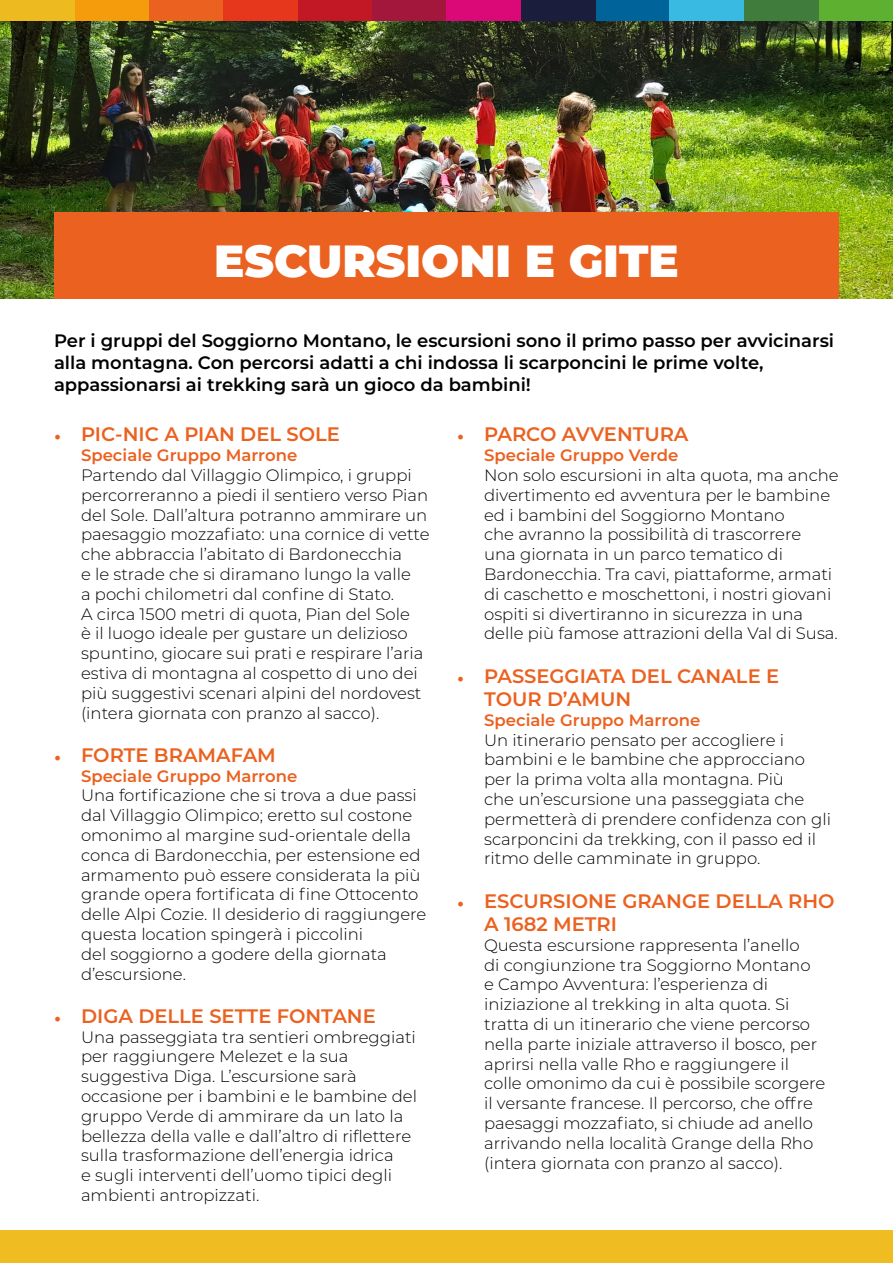
<style>
.page{position:relative;width:893px;height:1263px;background:#fff}
.page>*{position:absolute;margin:0;border:0;box-sizing:border-box;transform-origin:0 0}
.t1{font:900 45px "Montserrat";color:#fff}
.t2{font:600 19.5px/23.4px "Montserrat";color:#eb611f}
.t3{font:600 18px/21.6px "Montserrat";color:#000}
.t4{font:300 16.5px/19.8px "Montserrat";color:#000}
.t5{font:600 16.5px "Montserrat";color:#eb611f}
.s1{font-family:"Minion Pro";font-weight:400;font-size:18px}
</style>
<div class="page">
<div style="left:0;top:1230px;width:893px;height:33px;background:#efbc21"></div>
<div style="left:372px;top:0;width:74px;height:21px;background:#a3173d"></div>
<div style="left:819px;top:0;width:74px;height:21px;background:#5eb030"></div>
<div style="left:149px;top:0;width:74px;height:21px;background:#eb611f"></div>
<div style="left:595px;top:0;width:75px;height:21px;background:#006399"></div>
<div style="left:298px;top:0;width:74px;height:21px;background:#c21724"></div>
<div style="left:744px;top:0;width:75px;height:21px;background:#407d3d"></div>
<div style="left:74px;top:0;width:75px;height:21px;background:#f59c0d"></div>
<div style="left:521px;top:0;width:74px;height:21px;background:#1b1d3d"></div>
<div style="left:223px;top:0;width:75px;height:21px;background:#e6361c"></div>
<div style="left:670px;top:0;width:74px;height:21px;background:#38bae3"></div>
<div style="left:0;top:0;width:74px;height:21px;background:#edba1f"></div>
<div style="left:446px;top:0;width:75px;height:21px;background:#db0878"></div>
<img style="left:0;top:21px;width:893px;height:277px">
<div style="left:54px;top:212px;width:785px;height:87px;background:#eb611f"></div>
<h1 class="t1" style="left:214px;top:228px;width:466px">ESCURSIONI E GITE</h1>
<p class="t3" style="left:54px;top:329px;width:782px">Per i gruppi del Soggiorno Montano, le escursioni sono il primo passo per avvicinarsi alla montagna. Con percorsi adatti a chi indossa li scarponcini le prime volte, appassionarsi ai trekking sarà un gioco da bambini!</p>
<p class="t2" style="left:54px;top:422px;width:287px"><span class="s1">•</span> PIC-NIC A PIAN DEL SOLE</p>
<p class="t5" style="left:81px;top:444px;width:218px">Speciale Gruppo Marrone</p>
<p class="t4" style="left:81px;top:465px;width:350px">Partendo dal Villaggio Olimpico, i gruppi percorreranno a piedi il sentiero verso Pian del Sole. Dall’altura potranno ammirare un paesaggio mozzafiato: una cornice di vette che abbraccia l’abitato di Bardonecchia<br>e le strade che si diramano lungo la valle<br>a pochi chilometri dal confine di Stato.<br>A circa 1500 metri di quota, Pian del Sole<br>è il luogo ideale per gustare un delizioso spuntino, giocare sui prati e respirare l’aria estiva di montagna al cospetto di uno dei più suggestivi scenari alpini del nordovest (intera giornata con pranzo al sacco).</p>
<p class="t2" style="left:54px;top:742px;width:223px"><span class="s1">•</span> FORTE BRAMAFAM</p>
<p class="t5" style="left:81px;top:764px;width:218px">Speciale Gruppo Marrone</p>
<p class="t4" style="left:81px;top:785px;width:347px">Una fortificazione che si trova a due passi dal Villaggio Olimpico; eretto sul costone omonimo al margine sud-orientale della conca di Bardonecchia, per estensione ed armamento può essere considerata la più grande opera fortificata di fine Ottocento delle Alpi Cozie. Il desiderio di raggiungere questa location spingerà i piccolini<br>del soggiorno a godere della giornata d’escursione.</p>
<p class="t2" style="left:54px;top:1003px;width:323px"><span class="s1">•</span> DIGA DELLE SETTE FONTANE</p>
<p class="t4" style="left:81px;top:1026px;width:338px">Una passeggiata tra sentieri ombreggiati per raggiungere Melezet e la sua suggestiva Diga. L’escursione sarà occasione per i bambini e le bambine del gruppo Verde di ammirare da un lato la bellezza della valle e dall’altro di riflettere sulla trasformazione dell’energia idrica<br>e sugli interventi dell’uomo tipici degli ambienti antropizzati.</p>
<p class="t2" style="left:457px;top:422px;width:233px"><span class="s1">•</span> PARCO AVVENTURA</p>
<p class="t5" style="left:484px;top:444px;width:196px">Speciale Gruppo Verde</p>
<p class="t4" style="left:484px;top:465px;width:356px">Non solo escursioni in alta quota, ma anche divertimento ed avventura per le bambine ed i bambini del Soggiorno Montano<br>che avranno la possibilità di trascorrere<br>una giornata in un parco tematico di Bardonecchia. Tra cavi, piattaforme, armati di caschetto e moschettoni, i nostri giovani ospiti si divertiranno in sicurezza in una delle più famose attrazioni della Val di Susa.</p>
<p class="t2" style="left:484px;top:663px;width:297px;text-indent:-27px"><span class="s1">•</span> PASSEGGIATA DEL CANALE E<br>TOUR D’AMUN</p>
<p class="t5" style="left:484px;top:708px;width:218px">Speciale Gruppo Marrone</p>
<p class="t4" style="left:484px;top:729px;width:348px">Un itinerario pensato per accogliere i bambini e le bambine che approcciano per la prima volta alla montagna. Più<br>che un’escursione una passeggiata che permetterà di prendere confidenza con gli scarponcini da trekking, con il passo ed il ritmo delle camminate in gruppo.</p>
<p class="t2" style="left:484px;top:888px;width:352px;text-indent:-27px"><span class="s1">•</span> ESCURSIONE GRANGE DELLA RHO<br>A 1682 METRI</p>
<p class="t4" style="left:484px;top:934px;width:343px">Questa escursione rappresenta l’anello<br>di congiunzione tra Soggiorno Montano<br>e Campo Avventura: l’esperienza di iniziazione al trekking in alta quota. Si tratta di un itinerario che viene percorso nella parte iniziale attraverso il bosco, per aprirsi nella valle Rho e raggiungere il colle omonimo da cui è possibile scorgere il versante francese. Il percorso, che offre paesaggi mozzafiato, si chiude ad anello arrivando nella località Grange della Rho (intera giornata con pranzo al sacco).</p>
</div>
